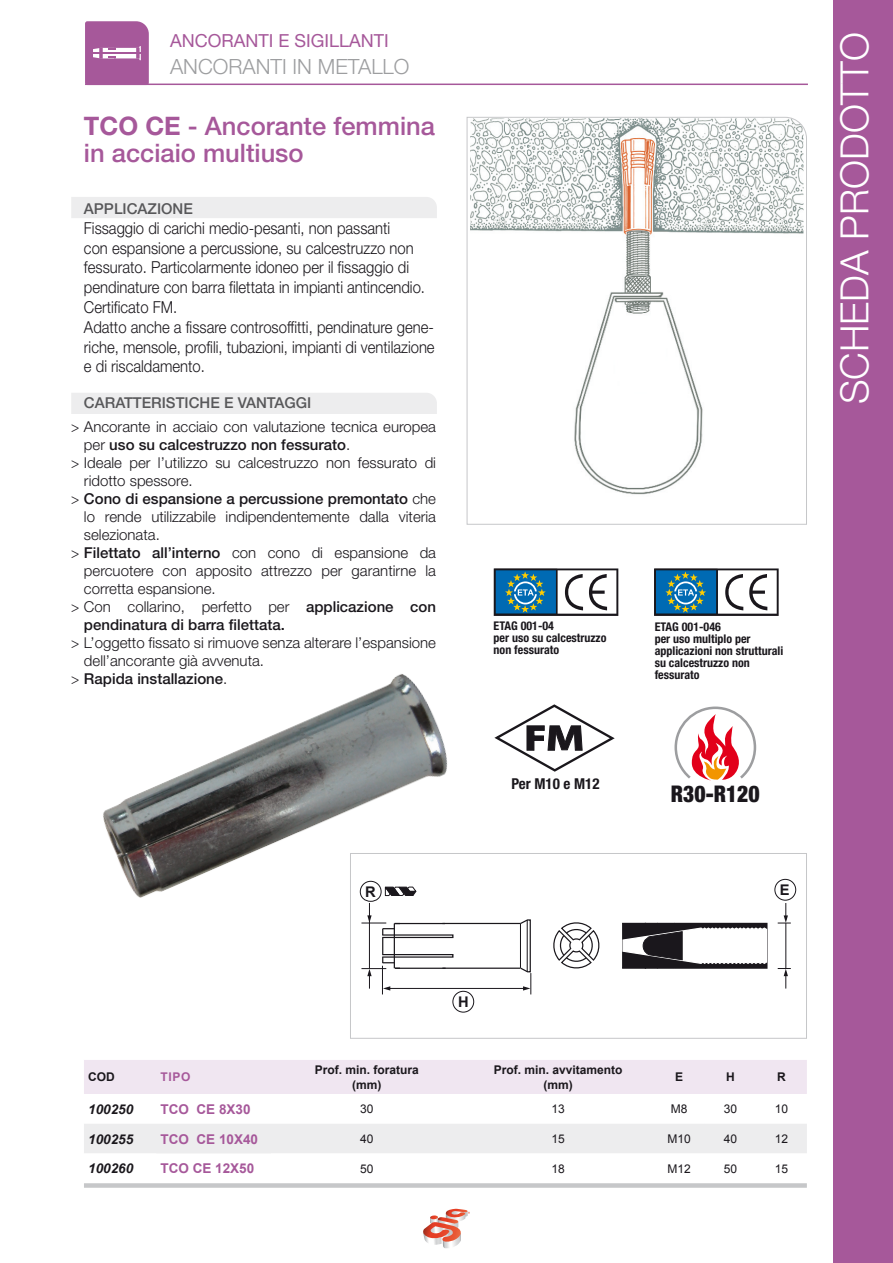
<style>
.page{position:relative;width:893px;height:1263px;background:#fff}
.page>*{position:absolute;margin:0;border:0;box-sizing:border-box;transform-origin:0 0}
.t1{font:300 39px "Helvetica Neue LT Std";color:#fff}
.t2{font:500 25.5px/27px "Helvetica Neue LT Std";color:#a6589a}
.t3{font:900 condensed 23.1px "Helvetica Neue LT Std";color:#1a171c;scale:.94 1}
.t4{font:300 21px "Helvetica Neue LT Std";color:#9d9ea0}
.t5{font:18px "Helvetica Neue LT Std";color:#a6589a}
.t6{font:300 16.5px/19.8px "Helvetica Neue LT Std";color:#1a171c;scale:.9 1}
.Stile_di_paragrafo_1{font:300 15px/18px "Helvetica Neue LT Std";color:#1a171c;scale:.9 1}
.Stile_di_paragrafo_1-2{font:500 15px/18px "Helvetica Neue LT Std";color:#1a171c}
.t7{font:500 15px "Helvetica Neue LT Std";color:#58585a}
.t8{font:700 condensed 15px "Helvetica Neue LT Std";color:#1a171c}
.t9{font:700 14.7px "Arial";color:#1a171c}
.t10{font:700 13.5px "Arial";color:#a6589a}
.t11{font:italic 700 13.5px "Arial";color:#1a171c}
.t12{font:700 condensed 12px/12px "Helvetica Neue LT Std";color:#1a171c}
.t13{font:700 12px "Arial";color:#1a171c}
.t14{font:12px "Arial";color:#1a171c}
.t15{font:700 12px "Arial";color:#a6589a}
.s1{font-weight:700}
.s2{font-weight:500}
.s3{font-weight:300}
</style>
<div class="page">
<hr style="left:85px;top:84px;width:723px;height:1px;background:#a6589a">
<svg style="left:85px;top:21px;width:64px;height:63px;background:#ae67a3"></svg>
<div style="left:833px;top:0;width:60px;height:1263px;background:#a6589a"></div>
<svg style="left:423px;top:1209px;width:47px;height:39px"></svg>
<svg style="left:466px;top:117px;width:341px;height:408px"></svg>
<div style="left:71px;top:197px;width:366px;height:21px;background:#ededee"></div>
<div style="left:71px;top:393px;width:366px;height:21px;background:#ededee"></div>
<svg style="left:553px;top:922px;width:47px;height:47px"></svg>
<hr style="left:785px;top:923px;width:1px;height:45px;background:#1a171c">
<div style="left:775px;top:879px;width:21px;height:21px;border:1px solid #1a171c;border-radius:50%"></div>
<svg style="left:778px;top:903px;width:13px;height:21px"></svg>
<svg style="left:778px;top:968px;width:13px;height:20px"></svg>
<hr style="left:387px;top:988px;width:137px;height:1px;background:#1a171c">
<div style="left:453px;top:991px;width:21px;height:21px;border:1px solid #1a171c;border-radius:50%"></div>
<hr style="left:442px;top:967px;width:78px;height:2px;background:#1a171c">
<hr style="left:442px;top:923px;width:78px;height:1px;background:#1a171c">
<svg style="left:400px;top:954px;width:53px;height:4px"></svg>
<svg style="left:400px;top:934px;width:53px;height:4px"></svg>
<div style="left:675px;top:923px;width:92px;height:45px;background:#1a171c"></div>
<div style="left:674px;top:923px;width:93px;height:46px;border:1px solid #1a171c"></div>
<div style="left:645px;top:923px;width:12px;height:45px;background:#1a171c"></div>
<div style="left:645px;top:923px;width:13px;height:46px;border:1px solid #1a171c"></div>
<div style="left:658px;top:923px;width:16px;height:45px;background:#1a171c"></div>
<div style="left:657px;top:923px;width:18px;height:46px;border:1px solid #1a171c"></div>
<div style="left:623px;top:923px;width:22px;height:45px;background:#1a171c"></div>
<div style="left:622px;top:923px;width:24px;height:46px;border:1px solid #1a171c"></div>
<svg style="left:622px;top:927px;width:146px;height:38px"></svg>
<svg style="left:361px;top:906px;width:39px;height:88px"></svg>
<hr style="left:394px;top:923px;width:1px;height:45px;background:#1a171c">
<hr style="left:394px;top:923px;width:51px;height:1px;background:#1a171c">
<hr style="left:395px;top:968px;width:51px;height:1px;background:#1a171c">
<svg style="left:519px;top:919px;width:12px;height:75px"></svg>
<hr style="left:527px;top:920px;width:1px;height:52px;background:#1a171c">
<div style="left:350px;top:853px;width:457px;height:186px;border:1px solid #c6c7c9"></div>
<div style="left:84px;top:1060px;width:723px;height:34px;background:#f0e6f1"></div>
<svg style="left:84px;top:1124px;width:723px;height:64px"></svg>
<img style="left:103px;top:674px;width:359px;height:232px">
<svg style="left:494px;top:568px;width:124px;height:48px"></svg>
<svg style="left:494px;top:704px;width:121px;height:68px"></svg>
<svg style="left:674px;top:706px;width:83px;height:75px"></svg>
<svg style="left:654px;top:568px;width:125px;height:48px"></svg>
<p class="t5" style="left:170px;top:30px;width:220px">ANCORANTI E SIGILLANTI</p>
<p class="t1" style="left:831px;top:404px;width:374px;rotate:-90deg">SCHEDA PRODOTTO</p>
<p class="t4" style="left:170px;top:53px;width:241px">ANCORANTI IN METALLO</p>
<p class="t2" style="left:84px;top:112px;width:352px"><span class="s1">TCO CE</span> - Ancorante femmina in acciaio multiuso</p>
<p class="t7" style="left:84px;top:200px;width:110px">APPLICAZIONE</p>
<p class="t6" style="left:84px;top:218px;width:380px">Fissaggio di carichi medio-pesanti, non passanti<br>con espansione a percussione, su calcestruzzo non fessurato. Particolarmente idoneo per il fissaggio di pendinature con barra filettata in impianti antincendio.<br>Certificato FM.</p>
<p class="t6" style="left:84px;top:317px;width:391px;text-align:justify">Adatto anche a fissare controsoffitti, pendinature gene&shy;riche, mensole, profili, tubazioni, impianti di ventilazione e di riscaldamento.</p>
<p class="t7" style="left:84px;top:394px;width:229px">CARATTERISTICHE E VANTAGGI</p>
<p class="Stile_di_paragrafo_1" style="left:84px;top:418px;width:393px;text-indent:-13px">&gt; Ancorante in acciaio con valutazione tecnica europea per <span class="s2">uso su calcestruzzo non fessurato</span>.</p>
<p class="Stile_di_paragrafo_1" style="left:84px;top:454px;width:393px;text-indent:-13px">&gt; Ideale per l’utilizzo su calcestruzzo non fessurato di ridotto spessore.</p>
<p class="Stile_di_paragrafo_1" style="left:84px;top:490px;width:393px;text-align:justify;text-indent:-13px">&gt; <span class="s2">Cono di espansione a percussione premontato</span> che lo rende utilizzabile indipendentemente dalla viteria selezionata.</p>
<p class="Stile_di_paragrafo_1" style="left:84px;top:544px;width:393px;text-align:justify;text-indent:-13px">&gt; <span class="s2">Filettato all’interno</span> con cono di espansione da percuotere con apposito attrezzo per garantirne la corretta espansione.</p>
<p class="Stile_di_paragrafo_1-2" style="left:84px;top:598px;width:354px;text-indent:-13px"><span class="s3">&gt; Con collarino, perfetto per</span> applicazione con pendinatura di barra filettata.</p>
<p class="Stile_di_paragrafo_1" style="left:84px;top:634px;width:393px;text-indent:-13px">&gt; L’oggetto fissato si rimuove senza alterare l’espansione dell’ancorante già avvenuta.</p>
<p class="Stile_di_paragrafo_1-2" style="left:71px;top:670px;width:158px"><span class="s3">&gt;</span> Rapida installazione<span class="s3">.</span></p>
<p class="t12" style="left:494px;top:619px;width:62px">ETAG 001-04</p>
<p class="t12" style="left:494px;top:631px;width:114px">per uso su calcestruzzo non fessurato</p>
<p class="t12" style="left:655px;top:620px;width:68px">ETAG 001-046</p>
<p class="t12" style="left:655px;top:632px;width:97px">per uso multiplo per</p>
<p class="t12" style="left:655px;top:644px;width:130px">applicazioni non strutturali su calcestruzzo non fessurato</p>
<p class="t13" style="left:88px;top:1069px;width:28px">COD</p>
<p class="t15" style="left:161px;top:1069px;width:31px">TIPO</p>
<p class="t9" style="left:365px;top:882px;width:12px">R</p>
<p class="t13" style="left:315px;top:1062px;width:106px">Prof. min. foratura</p>
<p class="t13" style="left:352px;top:1076px;width:31px">(mm)</p>
<p class="t8" style="left:511px;top:775px;width:90px">Per M10 e M12</p>
<p class="t9" style="left:458px;top:992px;width:12px">H</p>
<p class="t13" style="left:494px;top:1062px;width:130px">Prof. min. avvitamento</p>
<p class="t13" style="left:543px;top:1076px;width:31px">(mm)</p>
<p class="t3" style="left:671px;top:780px;width:96px">R30-R120</p>
<p class="t9" style="left:780px;top:880px;width:11px">E</p>
<p class="t13" style="left:675px;top:1069px;width:10px">E</p>
<p class="t13" style="left:726px;top:1069px;width:10px">H</p>
<p class="t13" style="left:777px;top:1069px;width:10px">R</p>
<p class="t11" style="left:88px;top:1100px;width:47px">100250</p>
<p class="t10" style="left:161px;top:1100px;width:92px">TCO CE 8X30</p>
<p class="t14" style="left:360px;top:1101px;width:15px">30</p>
<p class="t14" style="left:551px;top:1101px;width:15px">13</p>
<p class="t14" style="left:671px;top:1101px;width:18px">M8</p>
<p class="t14" style="left:724px;top:1101px;width:15px">30</p>
<p class="t14" style="left:775px;top:1101px;width:15px">10</p>
<p class="t11" style="left:88px;top:1130px;width:47px">100255</p>
<p class="t10" style="left:161px;top:1130px;width:99px">TCO CE 10X40</p>
<p class="t14" style="left:360px;top:1131px;width:15px">40</p>
<p class="t14" style="left:551px;top:1131px;width:15px">15</p>
<p class="t14" style="left:668px;top:1131px;width:25px">M10</p>
<p class="t14" style="left:724px;top:1131px;width:15px">40</p>
<p class="t14" style="left:775px;top:1131px;width:15px">12</p>
<p class="t11" style="left:88px;top:1160px;width:47px">100260</p>
<p class="t10" style="left:161px;top:1160px;width:95px">TCO CE 12X50</p>
<p class="t14" style="left:360px;top:1161px;width:15px">50</p>
<p class="t14" style="left:551px;top:1161px;width:15px">18</p>
<p class="t14" style="left:668px;top:1161px;width:25px">M12</p>
<p class="t14" style="left:724px;top:1161px;width:15px">50</p>
<p class="t14" style="left:775px;top:1161px;width:15px">15</p>
</div>
